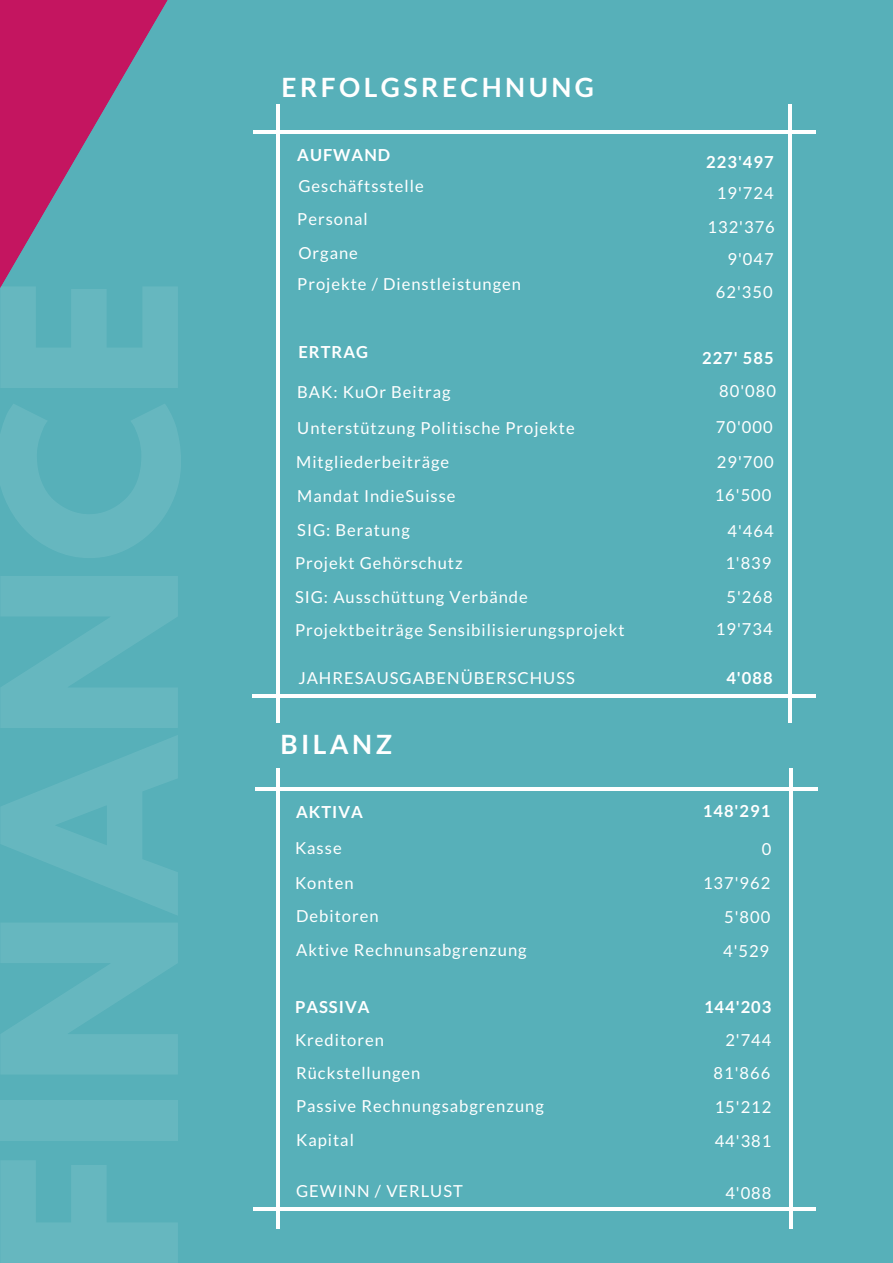
<style>
.page{position:relative;width:893px;height:1263px;background:#57b0b9}
.page>*{position:absolute;margin:0;border:0;box-sizing:border-box;transform-origin:0 0}
.t1{font:700 26.55px "Lato";letter-spacing:.13em;color:#fff}
.t2{font:16.5px/33.8px "Lato";letter-spacing:.06em;color:#fff;text-align:right}
.t3{font:700 16.5px "Lato";letter-spacing:.06em;color:#fff}
</style>
<div class="page">
<svg style="left:0;top:0;width:401px;height:288px"></svg>
<hr style="left:276px;top:105px;width:4px;height:618px;background:#fff">
<hr style="left:252px;top:695px;width:564px;height:3px;background:#fff">
<hr style="left:253px;top:131px;width:563px;height:3px;background:#fff">
<hr style="left:253px;top:1207px;width:563px;height:3px;background:#fff">
<hr style="left:789px;top:105px;width:3px;height:618px;background:#fff">
<hr style="left:255px;top:787px;width:562px;height:3px;background:#fff">
<hr style="left:276px;top:768px;width:3px;height:461px;background:#fff">
<hr style="left:789px;top:768px;width:4px;height:461px;background:#fff">
<h1 class="t1" style="left:281px;top:71px;width:314px">ERFOLGSRECHNUNG</h1>
<p class="t3" style="left:297px;top:144px;width:94px">AUFWAND</p>
<p class="t2" style="left:298px;top:169px;width:127px">Geschäftsstelle</p>
<p class="t2" style="left:297px;top:201px;width:72px">Personal</p>
<p class="t3" style="left:706px;top:152px;width:69px">223'497</p>
<p class="t2" style="left:717px;top:176px;width:58px">19'724</p>
<p class="t2" style="left:707px;top:209px;width:69px">132'376</p>
<p class="t2" style="left:298px;top:235px;width:61px">Organe</p>
<p class="t2" style="left:728px;top:242px;width:48px">9'047</p>
<p class="t2" style="left:297px;top:267px;width:225px">Projekte / Dienstleistungen</p>
<p class="t2" style="left:716px;top:275px;width:58px">62'350</p>
<p class="t3" style="left:298px;top:341px;width:71px">ERTRAG</p>
<p class="t3" style="left:702px;top:348px;width:73px">227' 585</p>
<p class="t2" style="left:297px;top:375px;width:155px">BAK: KuOr Beitrag</p>
<p class="t2" style="left:719px;top:374px;width:58px">80'080</p>
<p class="t2" style="left:297px;top:411px;width:279px">Unterstützung Politische Projekte</p>
<p class="t2" style="left:716px;top:410px;width:58px">70'000</p>
<p class="t2" style="left:296px;top:445px;width:155px">Mitgliederbeiträge</p>
<p class="t2" style="left:717px;top:445px;width:58px">29'700</p>
<p class="t2" style="left:297px;top:478px;width:160px">Mandat IndieSuisse</p>
<p class="t2" style="left:715px;top:477px;width:58px">16'500</p>
<p class="t2" style="left:297px;top:512px;width:114px">SIG: Beratung</p>
<p class="t2" style="left:728px;top:513px;width:48px">4'464</p>
<p class="t2" style="left:295px;top:546px;width:169px">Projekt Gehörschutz</p>
<p class="t2" style="left:725px;top:546px;width:48px">1'839</p>
<p class="t2" style="left:295px;top:580px;width:234px">SIG: Ausschüttung Verbände</p>
<p class="t2" style="left:726px;top:580px;width:48px">5'268</p>
<p class="t2" style="left:295px;top:612px;width:331px">Projektbeiträge Sensibilisierungsprojekt</p>
<p class="t2" style="left:716px;top:611px;width:58px">19'734</p>
<p class="t2" style="left:298px;top:661px;width:278px">JAHRESAUSGABENÜBERSCHUSS</p>
<h1 class="t1" style="left:280px;top:728px;width:113px">BILANZ</h1>
<p class="t3" style="left:726px;top:668px;width:48px">4'088</p>
<p class="t3" style="left:296px;top:802px;width:68px">AKTIVA</p>
<p class="t3" style="left:703px;top:800px;width:69px">148'291</p>
<p class="t2" style="left:295px;top:831px;width:48px">Kasse</p>
<p class="t2" style="left:762px;top:832px;width:11px">0</p>
<p class="t2" style="left:295px;top:866px;width:60px">Konten</p>
<p class="t2" style="left:703px;top:866px;width:69px">137'962<br>5'800</p>
<p class="t2" style="left:296px;top:932px;width:232px">Aktive Rechnunsabgrenzung</p>
<p class="t2" style="left:723px;top:933px;width:48px">4'529</p>
<p class="t2" style="left:296px;top:898px;width:84px">Debitoren</p>
<p class="t3" style="left:295px;top:997px;width:76px">PASSIVA</p>
<p class="t3" style="left:704px;top:997px;width:69px">144'203</p>
<p class="t2" style="left:295px;top:1022px;width:90px">Kreditoren</p>
<p class="t2" style="left:725px;top:1022px;width:48px">2'744</p>
<p class="t2" style="left:296px;top:1056px;width:126px">Rückstellungen</p>
<p class="t2" style="left:714px;top:1056px;width:58px">81'866</p>
<p class="t2" style="left:296px;top:1089px;width:249px">Passive Rechnungsabgrenzung</p>
<p class="t2" style="left:715px;top:1090px;width:58px">15'212</p>
<p class="t2" style="left:296px;top:1122px;width:59px">Kapital</p>
<p class="t2" style="left:715px;top:1124px;width:58px">44'381</p>
<p class="t2" style="left:296px;top:1173px;width:168px">GEWINN / VERLUST</p>
<p class="t2" style="left:725px;top:1175px;width:48px">4'088</p>
</div>
